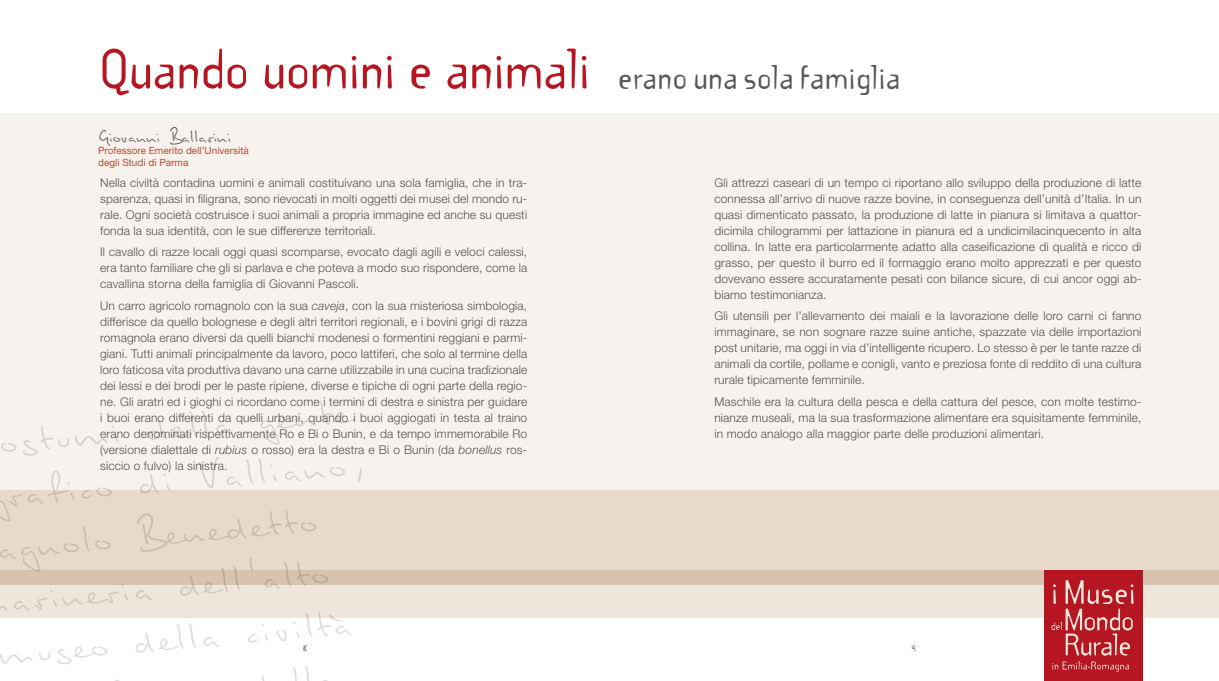
<style>
.page{position:relative;width:1219px;height:681px;background:#fff}
.page>*{position:absolute;margin:0;border:0;box-sizing:border-box;transform-origin:0 0}
.t1{font:50px "Template Gothic";letter-spacing:-.02em;color:#b51621}
.t2{font:18px "Stylograph";letter-spacing:-.1em;color:#58585a}
.t3{font:300 12px/16px "Helvetica Neue LT Std";letter-spacing:.01em;color:#58585a;text-align:justify}
.t4{font:10px/12px "Helvetica Neue";color:#c34f39}
.t5{font:8px "Stylograph";color:#000}
.s1{font-size:30px;color:#58585a}
.s2{font-family:"Helvetica Neue LT Pro";font-style:italic}
</style>
<div class="page">
<div style="left:0;top:113px;width:1219px;height:471px;background:#f7f2ed"></div>
<svg style="left:316px;top:490px;width:903px;height:127px;background:#e8dcce"></svg>
<div style="left:0;top:570px;width:1219px;height:14px;background:#d8c4ae"></div>
<div style="left:1044px;top:570px;width:98px;height:110px;background:#b51621"></div>
<svg style="left:1052px;top:661px;width:77px;height:10px"></svg>
<svg style="left:1051px;top:580px;width:82px;height:75px"></svg>
<svg style="left:1px;top:612px;width:351px;height:68px"></svg>
<svg style="left:0;top:556px;width:328px;height:103px"></svg>
<svg style="left:0;top:549px;width:316px;height:48px"></svg>
<svg style="left:0;top:468px;width:362px;height:81px;background:#e5d8c9"></svg>
<svg style="left:0;top:401px;width:355px;height:94px"></svg>
<h1 class="t1" style="left:99px;top:34px;width:803px">Quando uomini e animali <span class="s1">erano una sola famiglia</span></h1>
<h2 class="t2" style="left:98px;top:123px;width:136px">Giovanni Ballarini</h2>
<p class="t4" style="left:98px;top:144px;width:152px">Professore Emerito dell’Università degli Studi di Parma</p>
<p class="t3" style="left:100px;top:174px;width:429px">Nella civiltà contadina uomini e animali costituivano una sola famiglia, che in tra&shy;sparenza, quasi in filigrana, sono rievocati in molti oggetti dei musei del mondo ru&shy;rale. Ogni società costruisce i suoi animali a propria immagine ed anche su questi fonda la sua identità, con le sue differenze territoriali.</p>
<p class="t3" style="left:100px;top:243px;width:429px">Il cavallo di razze locali oggi quasi scomparse, evocato dagli agili e veloci calessi, era tanto familiare che gli si parlava e che poteva a modo suo rispondere, come la cavallina storna della famiglia di Giovanni Pascoli.</p>
<p class="t3" style="left:100px;top:297px;width:429px">Un carro agricolo romagnolo con la sua <span class="s2">caveja</span>, con la sua misteriosa simbologia, differisce da quello bolognese e degli altri territori regionali, e i bovini grigi di razza romagnola erano diversi da quelli bianchi modenesi o formentini reggiani e parmi&shy;giani. Tutti animali principalmente da lavoro, poco lattiferi, che solo al termine della loro faticosa vita produttiva davano una carne utilizzabile in una cucina tradizionale dei lessi e dei brodi per le paste ripiene, diverse e tipiche di ogni parte della regio&shy;ne. Gli aratri ed i gioghi ci ricordano come i termini di destra e sinistra per guidare i buoi erano differenti da quelli urbani, quando i buoi aggiogati in testa al traino erano denominati rispettivamente Ro e Bi o Bunin, e da tempo immemorabile Ro (versione dialettale di <span class="s2">rubius</span> o rosso) era la destra e Bi o Bunin (da <span class="s2">bonellus</span> ros&shy;siccio o fulvo) la sinistra.</p>
<p class="t3" style="left:714px;top:174px;width:429px">Gli attrezzi caseari di un tempo ci riportano allo sviluppo della produzione di latte connessa all’arrivo di nuove razze bovine, in conseguenza dell’unità d’Italia. In un quasi dimenticato passato, la produzione di latte in pianura si limitava a quattor&shy;dicimila chilogrammi per lattazione in pianura ed a undicimilacinquecento in alta collina. In latte era particolarmente adatto alla caseificazione di qualità e ricco di grasso, per questo il burro ed il formaggio erano molto apprezzati e per questo dovevano essere accuratamente pesati con bilance sicure, di cui ancor oggi ab&shy;biamo testimonianza.</p>
<p class="t3" style="left:714px;top:307px;width:429px">Gli utensili per l’allevamento dei maiali e la lavorazione delle loro carni ci fanno immaginare, se non sognare razze suine antiche, spazzate via delle importazioni post unitarie, ma oggi in via d’intelligente ricupero. Lo stesso è per le tante razze di animali da cortile, pollame e conigli, vanto e preziosa fonte di reddito di una cultura rurale tipicamente femminile.</p>
<p class="t3" style="left:714px;top:393px;width:429px">Maschile era la cultura della pesca e della cattura del pesce, con molte testimo&shy;nianze museali, ma la sua trasformazione alimentare era squisitamente femminile, in modo analogo alla maggior parte delle produzioni alimentari.</p>
<p class="t5" style="left:302px;top:642px;width:6px">8</p>
<p class="t5" style="left:912px;top:642px;width:7px">9</p>
</div>
